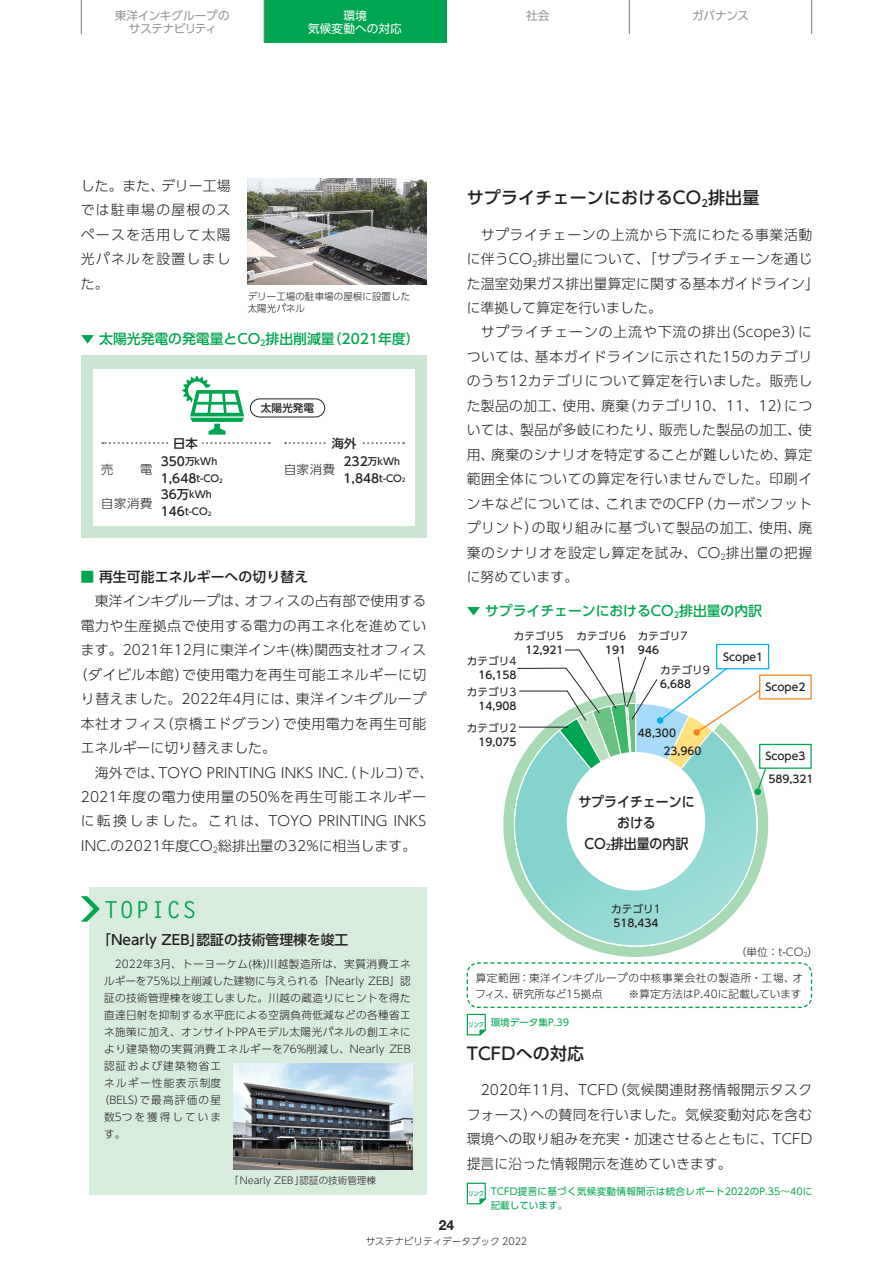
<style>
.page{position:relative;width:893px;height:1263px;background:#fff}
.page>*{position:absolute;margin:0;border:0;box-sizing:border-box;transform-origin:0 0}
.t1{font:700 23.4px "Letter Gothic Std";letter-spacing:.07em;color:#00a54f}
.t2{font:500 16.95px "UD Shin Go Pro";letter-spacing:.01em;color:#231f20}
.t3{font:500 13.95px/21px "UD Shin Go Pro";color:#231f20;text-align:center;scale:.93 1}
.t4{font:300 13.8px/24.5px "UD Shin Go Pro";letter-spacing:.02em;color:#231f20;text-align:justify}
.t5{font:300 13.8px "UD Shin Go Pro";letter-spacing:.045em;color:#231f20}
.t6{font:500 13.8px "UD Shin Go Pro";color:#00a54f}
.t7{font:500 13.8px "UD Shin Go Pro";color:#231f20}
.t8{font:300 13.8px "UD Shin Go Pro";letter-spacing:.055em;color:#231f20}
.t9{font:300 13.8px "UD Shin Go Pro";letter-spacing:.065em;color:#231f20}
.t10{font:300 13.8px "UD Shin Go Pro";letter-spacing:.04em;color:#231f20}
.t11{font:700 13.8px "Helvetica Neue";color:#231f20}
.t12{font:500 12.15px "UD Shin Go Pro";color:#231f20}
.t13{font:300 12.15px "UD Shin Go Pro";letter-spacing:.06em;color:#231f20}
.t14{font:11.7px/12.8px "UD Shin Go Pro";letter-spacing:-.03em;color:#939598;text-align:center}
.t15{font:11.7px "UD Shin Go Pro";color:#fff}
.t16{font:300 10.65px "UD Shin Go Pro";letter-spacing:.035em;color:#231f20}
.t17{font:500 10.65px "UD Shin Go Pro";color:#231f20}
.t18{font:300 10.65px/15.9px "UD Shin Go Pro";letter-spacing:.06em;color:#231f20}
.t19{font:10.65px "UD Shin Go Pro";color:#231f20}
.t20{font:300 10.65px "UD Shin Go Pro";color:#231f20}
.t21{font:300 10.65px "UD Shin Go Pro";letter-spacing:.01em;color:#231f20}
.t22{font:300 10.65px "UD Shin Go Pro";letter-spacing:.115em;color:#231f20}
.t23{font:300 10.65px "UD Shin Go Pro";letter-spacing:.11em;color:#231f20}
.t24{font:300 10.65px "UD Shin Go Pro";letter-spacing:.125em;color:#231f20}
.t25{font:300 10.65px "UD Shin Go Pro";letter-spacing:.195em;color:#231f20}
.t26{font:300 9.6px/12.8px "UD Shin Go Pro";color:#231f20}
.t27{font:9.6px/13.8px "UD Shin Go Pro";letter-spacing:.03em;color:#00a54f}
.t28{font:500 9.6px "UD Shin Go Pro";color:#231f20}
.t29{font:9.6px "UD Shin Go Pro";color:#00a54f}
.s1{font-size:12.15px}
.s2{font-size:9.6px}
.s3{font-size:5.55px}
.s4{font-weight:300;color:#00a54f}
</style>
<div class="page">
<img style="left:248px;top:179px;width:178px;height:106px">
<div style="left:81px;top:355px;width:345px;height:182px;background:#cbe6d3"></div>
<div style="left:93px;top:369px;width:321px;height:156px;background:#fff"></div>
<div style="left:250px;top:399px;width:75px;height:18px;border:1px solid #231f20;border-radius:9px"></div>
<svg style="left:182px;top:376px;width:62px;height:59px"></svg>
<svg style="left:102px;top:442px;width:168px;height:2px"></svg>
<svg style="left:285px;top:442px;width:119px;height:2px"></svg>
<div style="left:169px;top:437px;width:33px;height:13px;background:#fff"></div>
<div style="left:328px;top:437px;width:33px;height:13px;background:#fff"></div>
<div style="left:89px;top:887px;width:337px;height:308px;background:#d8ecdd"></div>
<svg style="left:81px;top:896px;width:19px;height:26px"></svg>
<svg style="left:467px;top:1183px;width:19px;height:21px"></svg>
<svg style="left:503px;top:743px;width:269px;height:214px"></svg>
<div style="left:716px;top:644px;width:53px;height:25px;border:1px solid #00afea"></div>
<div style="left:759px;top:674px;width:53px;height:25px;border:1px solid #f58220"></div>
<div style="left:760px;top:744px;width:51px;height:24px;background:#fff"></div>
<div style="left:759px;top:744px;width:53px;height:25px;border:1px solid #00a54f"></div>
<svg style="left:517px;top:649px;width:253px;height:177px"></svg>
<img style="left:234px;top:1063px;width:178px;height:106px">
<svg style="left:466px;top:962px;width:347px;height:73px"></svg>
<hr style="left:629px;top:0;width:1px;height:34px;background:#808285">
<div style="left:264px;top:0;width:182px;height:43px;background:#00a54f"></div>
<hr style="left:811px;top:0;width:1px;height:34px;background:#808285">
<hr style="left:264px;top:0;width:1px;height:43px;background:#808285">
<hr style="left:81px;top:0;width:1px;height:34px;background:#808285">
<p class="t14" style="left:115px;top:9px;width:117px">東洋インキグループのサステナビリティ</p>
<p class="t15" style="left:343px;top:6px;width:25px">環境</p>
<p class="t14" style="left:526px;top:9px;width:25px">社会</p>
<p class="t14" style="left:692px;top:9px;width:58px">ガバナンス</p>
<p class="t15" style="left:308px;top:19px;width:95px">気候変動への対応</p>
<p class="t4" style="left:81px;top:173px;width:151px">した。また、デリー工場では駐車場の屋根のスペースを活用して太陽光パネルを設置しました。</p>
<p class="t26" style="left:248px;top:289px;width:164px">デリー工場の駐車場の屋根に設置した太陽光パネル</p>
<p class="t6" style="left:81px;top:327px;width:340px">▼ 太陽光発電の発電量とCO<sub>2</sub>排出削減量（2021年度）</p>
<p class="t17" style="left:261px;top:399px;width:55px">太陽光発電</p>
<p class="t13" style="left:101px;top:460px;width:14px">売</p>
<p class="t13" style="left:140px;top:460px;width:14px">電</p>
<p class="t13" style="left:101px;top:493px;width:53px">自家消費</p>
<p class="t12" style="left:173px;top:434px;width:26px">日本</p>
<p class="t12" style="left:332px;top:434px;width:26px">海外</p>
<p class="t28" style="left:161px;top:453px;width:58px"><span class="s1">350</span>万kWh</p>
<p class="t12" style="left:161px;top:468px;width:64px">1,648<span class="s2">t-CO</span><span class="s3">2</span></p>
<p class="t12" style="left:161px;top:484px;width:65px">36万<span class="s2">kWh</span>　</p>
<p class="t28" style="left:161px;top:504px;width:52px"><span class="s1">146</span>t-CO<span class="s3">2</span></p>
<p class="t13" style="left:284px;top:460px;width:53px">自家消費</p>
<p class="t28" style="left:344px;top:453px;width:58px"><span class="s1">232</span>万kWh</p>
<p class="t12" style="left:344px;top:468px;width:64px">1,848<span class="s2">t-CO</span><span class="s3">2</span></p>
<p class="t7" style="left:81px;top:565px;width:229px"><span class="s4">■</span> 再生可能エネルギーへの切り替え</p>
<p class="t4" style="left:95px;top:588px;width:333px">東洋インキグループは、オフィスの占有部で使用する</p>
<p class="t5" style="left:81px;top:614px;width:347px">電力や生産拠点で使用する電力の再エネ化を進めてい</p>
<p class="t4" style="left:81px;top:637px;width:347px">ます。2021年12月に東洋インキ(株)関西支社オフィス</p>
<p class="t10" style="left:74px;top:663px;width:354px">（ダイビル本館）で使用電力を再生可能エネルギーに切</p>
<p class="t8" style="left:81px;top:688px;width:347px">り替えました。2022年4月には、東洋インキグループ</p>
<p class="t5" style="left:81px;top:712px;width:347px">本社オフィス（京橋エドグラン）で使用電力を再生可能</p>
<p class="t4" style="left:81px;top:735px;width:197px">エネルギーに切り替えました。</p>
<p class="t4" style="left:95px;top:760px;width:340px">海外では、TOYO PRINTING INKS INC.（トルコ）で、</p>
<p class="t9" style="left:81px;top:786px;width:347px">2021年度の電力使用量の50%を再生可能エネルギー</p>
<p class="t4" style="left:81px;top:808px;width:347px">に転換しました。これは、TOYO PRINTING INKS</p>
<p class="t4" style="left:81px;top:833px;width:337px">INC.の2021年度CO<sub>2</sub>総排出量の32%に相当します。</p>
<p class="t2" style="left:467px;top:184px;width:294px">サプライチェーンにおけるCO<sub>2</sub>排出量</p>
<p class="t4" style="left:467px;top:222px;width:354px;text-align:left;text-indent:14px">サプライチェーンの上流から下流にわたる事業活動に伴うCO<sub>2</sub>排出量について、「サプライチェーンを通じた温室効果ガス排出量算定に関する基本ガイドライン」に準拠して算定を行いました。</p>
<p class="t4" style="left:467px;top:319px;width:347px;text-indent:14px">サプライチェーンの上流や下流の排出（Scope3）については、基本ガイドラインに示された15のカテゴリのうち12カテゴリについて算定を行いました。販売した製品の加工、使用、廃棄（カテゴリ10、11、12）については、製品が多岐にわたり、販売した製品の加工、使用、廃棄のシナリオを特定することが難しいため、算定範囲全体についての算定を行いませんでした。印刷インキなどについては、これまでのCFP（カーボンフットプリント）の取り組みに基づいて製品の加工、使用、廃棄のシナリオを設定し算定を試み、CO<sub>2</sub>排出量の把握に努めています。</p>
<p class="t6" style="left:467px;top:600px;width:297px">▼ サプライチェーンにおけるCO<sub>2</sub>排出量の内訳</p>
<p class="t19" style="left:514px;top:628px;width:51px">カテゴリ5</p>
<p class="t17" style="left:525px;top:641px;width:40px">12,921</p>
<p class="t19" style="left:467px;top:652px;width:51px">カテゴリ4</p>
<p class="t17" style="left:478px;top:666px;width:40px">16,158</p>
<p class="t19" style="left:467px;top:684px;width:51px">カテゴリ3</p>
<p class="t17" style="left:478px;top:697px;width:40px">14,908</p>
<p class="t19" style="left:467px;top:720px;width:51px">カテゴリ2</p>
<p class="t17" style="left:478px;top:733px;width:40px">19,075</p>
<p class="t19" style="left:576px;top:628px;width:51px">カテゴリ6</p>
<p class="t17" style="left:605px;top:641px;width:23px">191</p>
<p class="t19" style="left:638px;top:628px;width:51px">カテゴリ7</p>
<p class="t17" style="left:638px;top:641px;width:23px">946</p>
<p class="t19" style="left:660px;top:662px;width:51px">カテゴリ9</p>
<p class="t17" style="left:660px;top:675px;width:33px">6,688</p>
<p class="t17" style="left:638px;top:725px;width:40px">48,300</p>
<p class="t17" style="left:663px;top:742px;width:40px">23,960</p>
<p class="t17" style="left:723px;top:648px;width:41px">Scope1</p>
<p class="t17" style="left:765px;top:678px;width:41px">Scope2</p>
<p class="t17" style="left:765px;top:748px;width:41px">Scope3</p>
<p class="t17" style="left:769px;top:770px;width:47px">589,321</p>
<p class="t3" style="left:578px;top:791px;width:127px">サプライチェーンにおける<br>CO<sub>2</sub>排出量の内訳</p>
<h1 class="t1" style="left:104px;top:896px;width:94px">TOPICS</h1>
<p class="t7" style="left:97px;top:929px;width:253px">「Nearly ZEB」認証の技術管理棟を竣工</p>
<p class="t16" style="left:115px;top:955px;width:297px">2022年3月、トーヨーケム(株)川越製造所は、実質消費エネ</p>
<p class="t20" style="left:104px;top:972px;width:308px">ルギーを75%以上削減した建物に与えられる「Nearly ZEB」認</p>
<p class="t16" style="left:104px;top:989px;width:308px">証の技術管理棟を竣工しました。川越の蔵造りにヒントを得た</p>
<p class="t16" style="left:104px;top:1006px;width:308px">直達日射を抑制する水平庇による空調負荷低減などの各種省エ</p>
<p class="t16" style="left:104px;top:1023px;width:308px">ネ施策に加え、オンサイトPPAモデル太陽光パネルの創エネに</p>
<p class="t18" style="left:104px;top:1040px;width:308px">より建築物の実質消費エネルギーを76%削減し、Nearly ZEB</p>
<p class="t23" style="left:104px;top:1057px;width:119px">認証および建築物省エ</p>
<p class="t24" style="left:104px;top:1074px;width:119px">ネルギー性能表示制度</p>
<p class="t22" style="left:99px;top:1091px;width:124px">（BELS）で最高評価の星</p>
<p class="t25" style="left:104px;top:1108px;width:119px">数5つを獲得していま</p>
<p class="t16" style="left:104px;top:1125px;width:23px">す。</p>
<p class="t26" style="left:229px;top:1173px;width:148px">「Nearly ZEB」認証の技術管理棟</p>
<p class="t11" style="left:439px;top:1214px;width:17px">24</p>
<p class="t19" style="left:611px;top:900px;width:51px">カテゴリ1</p>
<p class="t17" style="left:613px;top:914px;width:47px">518,434</p>
<p class="t16" style="left:736px;top:943px;width:84px">（単位：t-CO<sub>2</sub>）</p>
<p class="t18" style="left:475px;top:970px;width:329px">算定範囲：東洋インキグループの中核事業会社の製造所・工場、オフィス、研究所など15拠点</p>
<p class="t21" style="left:629px;top:985px;width:174px">※算定方法はP.40に記載しています</p>
<p class="t29" style="left:469px;top:1015px;width:102px"><sub>リンク</sub> 環境データ集P.39</p>
<p class="t2" style="left:467px;top:1040px;width:119px">TCFDへの対応</p>
<p class="t4" style="left:467px;top:1077px;width:347px;text-indent:14px">2020年11月、TCFD（気候関連財務情報開示タスクフォース）への賛同を行いました。気候変動対応を含む環境への取り組みを充実・加速させるとともに、TCFD提言に沿った情報開示を進めていきます。</p>
<p class="t27" style="left:491px;top:1184px;width:323px;text-indent:-22px"><sub>リンク</sub> TCFD提言に基づく気候変動情報開示は統合レポート2022のP.35〜40に記載しています。</p>
<p class="t26" style="left:366px;top:1235px;width:163px">サステナビリティデータブック 2022</p>
</div>
